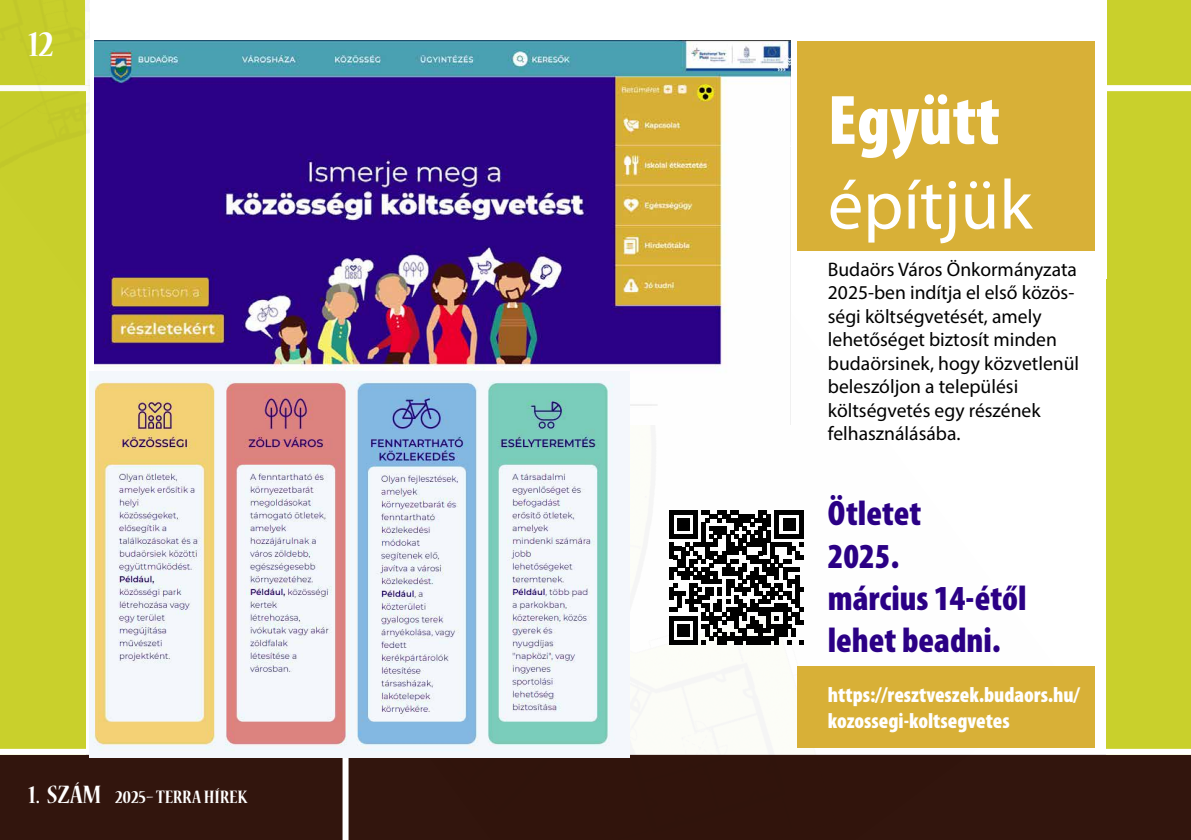
<style>
.page{position:relative;width:1191px;height:840px;background:#fff}
.page>*{position:absolute;margin:0;border:0;box-sizing:border-box;transform-origin:0 0}
.t1{font:70.6px "Myriad Pro";color:#fff}
.t2{font:900 condensed 70.6px "Myriad Pro";color:#fff}
.t3{font:700 condensed 40px "Nueva Std";color:#fff}
.t4{font:900 condensed 35.2px/42.4px "Myriad Pro";color:#2b0085}
.t5{font:900 condensed 21.6px/25.8px "Myriad Pro";color:#fff}
.t6{font:700 condensed 20px "Nueva Std";color:#fff}
.t7{font:19.6px/23.6px "Myriad Pro";color:#000}
.s1{font-size:28px}
</style>
<div class="page">
<div style="left:0;top:0;width:1191px;height:85px;background:#c9d02c"></div>
<div style="left:0;top:754px;width:1191px;height:85px;background:#32150d"></div>
<div style="left:1106px;top:85px;width:85px;height:669px;background:#c9d02c"></div>
<div style="left:0;top:85px;width:1191px;height:6px;background:#fff"></div>
<div style="left:0;top:748px;width:1191px;height:6px;background:#fff"></div>
<img style="left:0;top:0;width:1066px;height:839px">
<div style="left:90px;top:0;width:1016px;height:278px;background:#fff"></div>
<div style="left:797px;top:41px;width:297px;height:209px;background:#d8b037"></div>
<div style="left:797px;top:666px;width:297px;height:81px;background:#d8b037"></div>
<img style="left:94px;top:41px;width:696px;height:383px">
<img style="left:89px;top:371px;width:540px;height:385px">
<svg style="left:669px;top:510px;width:134px;height:134px"></svg>
<h2 class="t3" style="left:28px;top:25px;width:27px">12</h2>
<p class="t6" style="left:28px;top:787px;width:220px"><span class="s1">1. SZÁM</span> 2025– TERRA HÍREK</p>
<h1 class="t2" style="left:828px;top:81px;width:173px">Együtt</h1>
<h1 class="t1" style="left:828px;top:161px;width:206px">építjük</h1>
<p class="t7" style="left:828px;top:257px;width:253px">Budaörs Város Önkormányzata<br>2025-ben indítja el első közös&shy;ségi költségvetését, amely lehetőséget biztosít minden budaörsinek, hogy közvetlenül beleszóljon a települési költségvetés egy részének felhasználásába.</p>
<h3 class="t4" style="left:828px;top:492px;width:200px">Ötletet<br>2025.<br>március 14-étől lehet beadni.</h3>
<p class="t5" style="left:828px;top:681px;width:253px">https://resztveszek.budaors.hu/ kozossegi-koltsegvetes</p>
</div>
